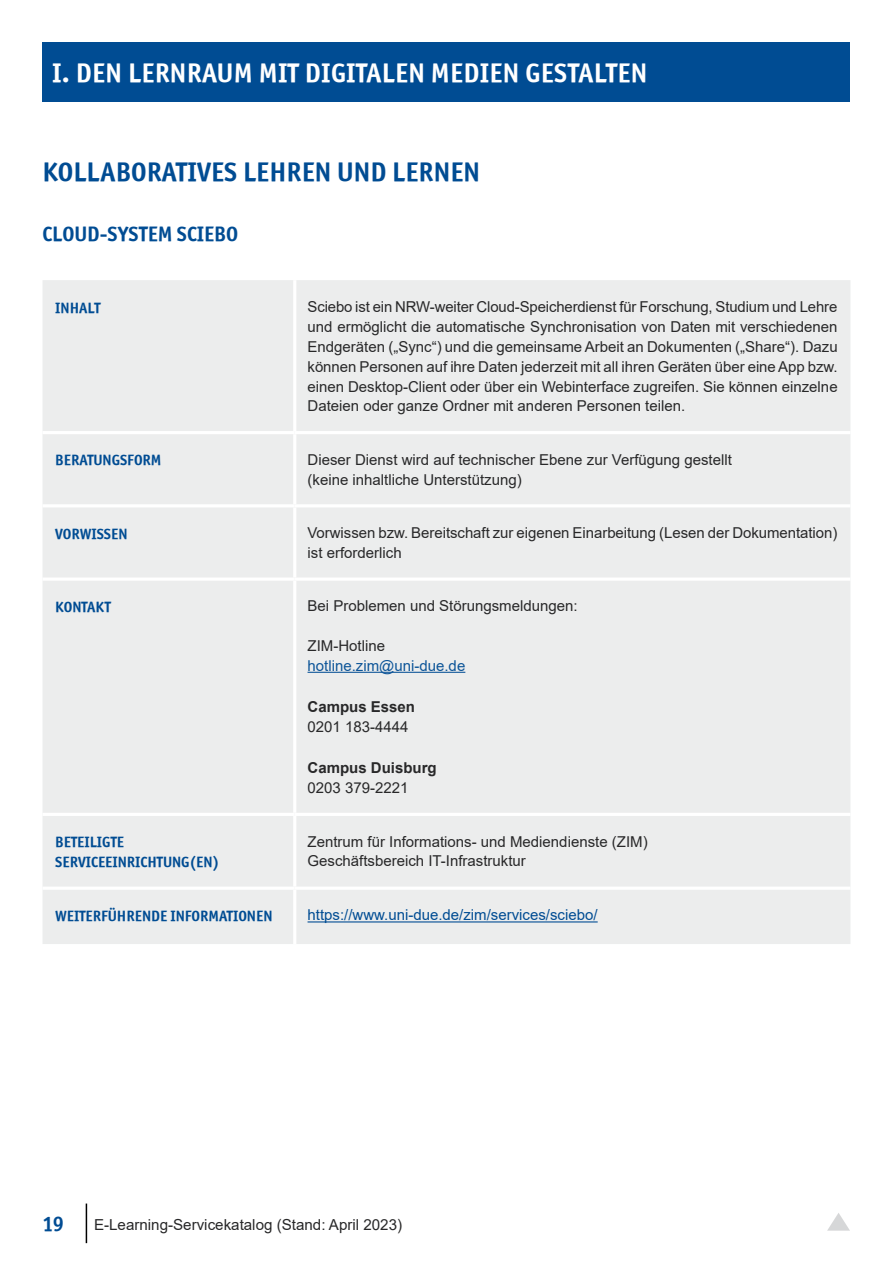
<style>
.page{position:relative;width:893px;height:1263px;background:#fff}
.page>*{position:absolute;margin:0;border:0;box-sizing:border-box;transform-origin:0 0}
.t1{font:27px "Officina Sans ITCTT Bold";letter-spacing:.01em;color:#fff}
.t2{font:27px "Officina Sans ITCTT Bold";letter-spacing:.005em;color:#004c93}
.t3{font:21px "Officina Sans ITCTT Bold";color:#004c93}
.t4{font:15.15px "Arial";color:#282829}
.t5{font:15px/19.8px "Arial";color:#282829}
.t6{font:15px/19.8px "Officina Sans ITCTT Bold";color:#004c93}
.t7{font:15px "Arial";color:#004c93}
.t8{font:700 15px "Arial";color:#282829}
.t9{font:15px "Arial";color:#0d5598}
</style>
<div class="page">
<hr style="left:86px;top:1203px;width:1px;height:40px;background:#000">
<div style="left:43px;top:43px;width:807px;height:59px;background:#004c93"></div>
<svg style="left:827px;top:1213px;width:23px;height:18px"></svg>
<div style="left:43px;top:280px;width:807px;height:664px;background:#eceded"></div>
<hr style="left:43px;top:431px;width:252px;height:3px;background:#fff">
<hr style="left:295px;top:431px;width:555px;height:3px;background:#fff">
<hr style="left:43px;top:504px;width:252px;height:3px;background:#fff">
<hr style="left:295px;top:504px;width:555px;height:3px;background:#fff">
<hr style="left:43px;top:577px;width:252px;height:4px;background:#fff">
<hr style="left:295px;top:577px;width:555px;height:4px;background:#fff">
<hr style="left:43px;top:813px;width:252px;height:3px;background:#fff">
<hr style="left:295px;top:813px;width:555px;height:3px;background:#fff">
<hr style="left:43px;top:886px;width:252px;height:4px;background:#fff">
<hr style="left:295px;top:886px;width:555px;height:4px;background:#fff">
<hr style="left:293px;top:280px;width:3px;height:151px;background:#fff">
<hr style="left:293px;top:434px;width:3px;height:70px;background:#fff">
<hr style="left:293px;top:507px;width:3px;height:70px;background:#fff">
<hr style="left:293px;top:581px;width:3px;height:232px;background:#fff">
<hr style="left:293px;top:816px;width:3px;height:70px;background:#fff">
<hr style="left:293px;top:890px;width:3px;height:54px;background:#fff">
<hr style="left:308px;top:672px;width:157px;height:1px;background:#0d5598">
<hr style="left:308px;top:921px;width:290px;height:1px;background:#004c93">
<h1 class="t1" style="left:52px;top:56px;width:597px">I. DEN LERNRAUM MIT DIGITALEN MEDIEN GESTALTEN</h1>
<h1 class="t2" style="left:43px;top:155px;width:439px">KOLLABORATIVES LEHREN UND LERNEN</h1>
<h2 class="t3" style="left:43px;top:220px;width:197px">CLOUD-SYSTEM SCIEBO</h2>
<p class="t6" style="left:55px;top:298px;width:47px">INHALT</p>
<p class="t5" style="left:308px;top:297px;width:532px;text-align:justify">Sciebo ist ein NRW-weiter Cloud-Speicherdienst für Forschung, Studium und Lehre und ermöglicht die automatische Synchronisation von Daten mit verschiedenen Endgeräten („Sync“) und die gemeinsame Arbeit an Dokumenten („Share“). Dazu können Personen auf ihre Daten jederzeit mit all ihren Geräten über eine App bzw. einen Desktop-Client oder über ein Webinterface zugreifen. Sie können einzelne Dateien oder ganze Ordner mit anderen Personen teilen.</p>
<p class="t6" style="left:55px;top:450px;width:108px">BERATUNGSFORM</p>
<p class="t5" style="left:308px;top:449px;width:426px">Dieser Dienst wird auf technischer Ebene zur Verfügung gestellt (keine inhaltliche Unterstützung)</p>
<p class="t6" style="left:55px;top:523px;width:74px">VORWISSEN</p>
<p class="t5" style="left:308px;top:523px;width:531px">Vorwissen bzw. Bereitschaft zur eigenen Einarbeitung (Lesen der Dokumentation) ist erforderlich</p>
<p class="t6" style="left:55px;top:597px;width:57px">KONTAKT</p>
<p class="t5" style="left:308px;top:596px;width:272px">Bei Problemen und Störungsmeldungen:</p>
<p class="t5" style="left:308px;top:636px;width:79px">ZIM-Hotline</p>
<p class="t9" style="left:308px;top:655px;width:159px">hotline.zim@uni-due.de</p>
<p class="t8" style="left:308px;top:696px;width:109px">Campus Essen</p>
<p class="t5" style="left:308px;top:717px;width:102px">0201 183-4444</p>
<p class="t8" style="left:308px;top:757px;width:131px">Campus Duisburg</p>
<p class="t5" style="left:308px;top:778px;width:102px">0203 379-2221</p>
<p class="t6" style="left:55px;top:832px;width:166px">BETEILIGTE<br>SERVICEEINRICHTUNG(EN)</p>
<p class="t5" style="left:308px;top:831px;width:342px">Zentrum für Informations- und Mediendienste (ZIM)<br>Geschäftsbereich IT-Infrastruktur</p>
<p class="t6" style="left:55px;top:906px;width:219px">WEITERFÜHRENDE INFORMATIONEN</p>
<p class="t7" style="left:308px;top:905px;width:292px">https://www.uni-due.de/zim/services/sciebo/</p>
<h2 class="t3" style="left:43px;top:1210px;width:23px">19</h2>
<p class="t4" style="left:94px;top:1214px;width:310px">E-Learning-Servicekatalog (Stand: April 2023)</p>
</div>
